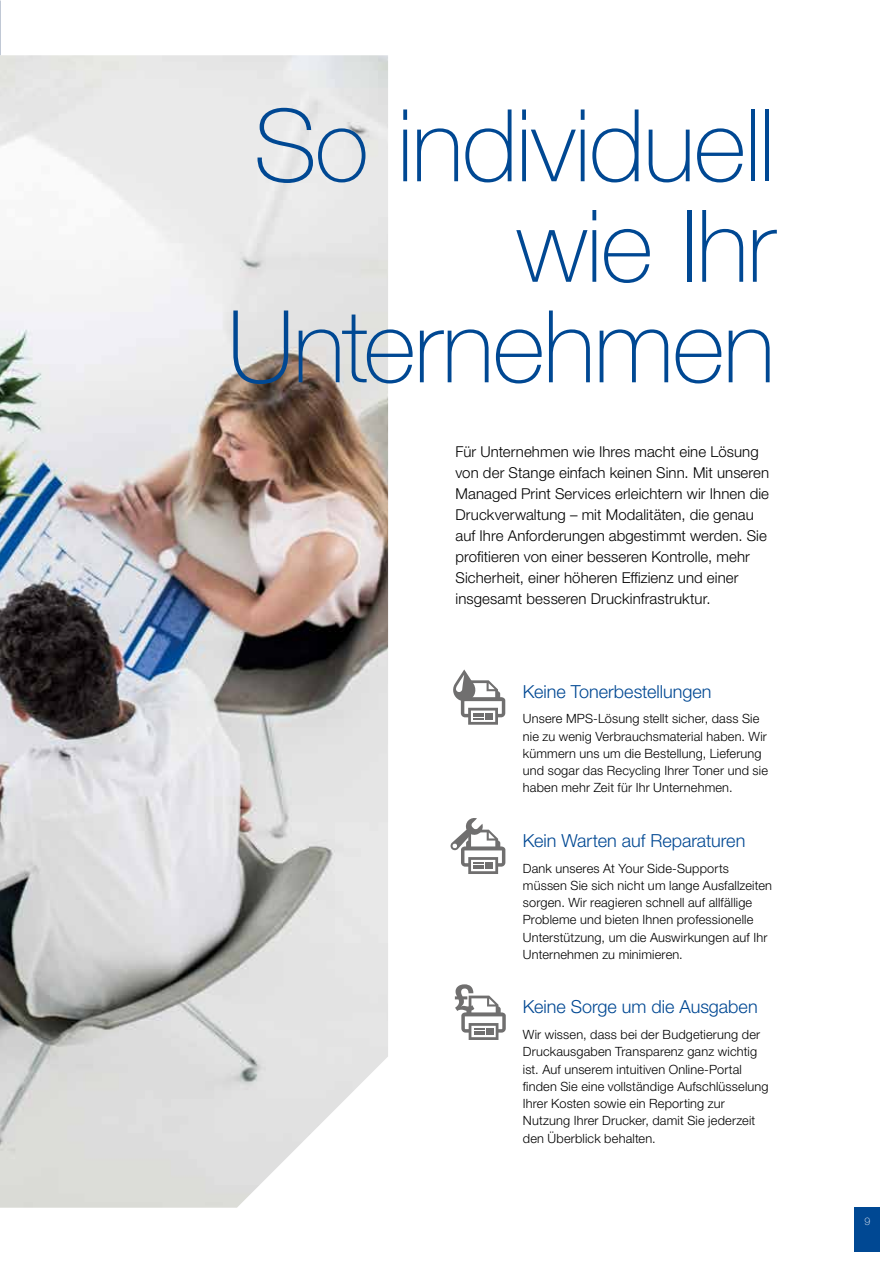
<style>
.page{position:relative;width:893px;height:1263px;background:#fff}
.page>*{position:absolute;margin:0;border:0;box-sizing:border-box;transform-origin:0 0}
.t1{font:100 100.5px/100.5px "Helvetica Neue LTW1 G";letter-spacing:-.015em;color:#004893;text-align:right}
.t2{font:300 18px "Helvetica Neue LTW1 G";color:#004893}
.t3{font:300 15px/21px "Helvetica Neue LTW1 G";letter-spacing:.005em;color:#000}
.t4{font:300 12.75px/17.2px "Helvetica Neue LTW1 G";letter-spacing:.015em;color:#000}
.t5{font:100 10.5px "Helvetica Neue LTW1 G";color:#fff}
</style>
<div class="page">
<div style="left:855px;top:1208px;width:25px;height:44px;background:#004893"></div>
<img style="left:0;top:55px;width:388px;height:1153px">
<svg style="left:453px;top:669px;width:53px;height:56px"></svg>
<svg style="left:450px;top:818px;width:56px;height:56px"></svg>
<svg style="left:454px;top:984px;width:52px;height:56px"></svg>
<h1 class="t1" style="left:227px;top:96px;width:550px">So individuell wie Ihr<br>Unternehmen</h1>
<p class="t3" style="left:455px;top:441px;width:315px">Für Unternehmen wie Ihres macht eine Lösung von der Stange einfach keinen Sinn. Mit unseren Managed Print Services erleichtern wir Ihnen die Druckverwaltung – mit Modalitäten, die genau auf Ihre Anforderungen abgestimmt werden. Sie profitieren von einer besseren Kontrolle, mehr Sicherheit, einer höheren Effizienz und einer insgesamt besseren Druckinfrastruktur.</p>
<h2 class="t2" style="left:523px;top:680px;width:190px">Keine Tonerbestellungen</h2>
<p class="t4" style="left:523px;top:710px;width:247px">Unsere MPS-Lösung stellt sicher, dass Sie nie zu wenig Verbrauchsmaterial haben. Wir kümmern uns um die Bestellung, Lieferung und sogar das Recycling Ihrer Toner und sie haben mehr Zeit für Ihr Unternehmen.</p>
<h2 class="t2" style="left:523px;top:829px;width:224px">Kein Warten auf Reparaturen</h2>
<p class="t4" style="left:523px;top:859px;width:251px">Dank unseres At Your Side-Supports müssen Sie sich nicht um lange Ausfallzeiten sorgen. Wir reagieren schnell auf allfällige Probleme und bieten Ihnen professionelle Unterstützung, um die Auswirkungen auf Ihr Unternehmen zu minimieren.</p>
<h2 class="t2" style="left:523px;top:996px;width:236px">Keine Sorge um die Ausgaben</h2>
<p class="t4" style="left:523px;top:1026px;width:247px">Wir wissen, dass bei der Budgetierung der Druckausgaben Transparenz ganz wichtig ist. Auf unserem intuitiven Online-Portal finden Sie eine vollständige Aufschlüsselung Ihrer Kosten sowie ein Reporting zur Nutzung Ihrer Drucker, damit Sie jederzeit den Überblick behalten.</p>
<p class="t5" style="left:864px;top:1215px;width:7px">9</p>
</div>
